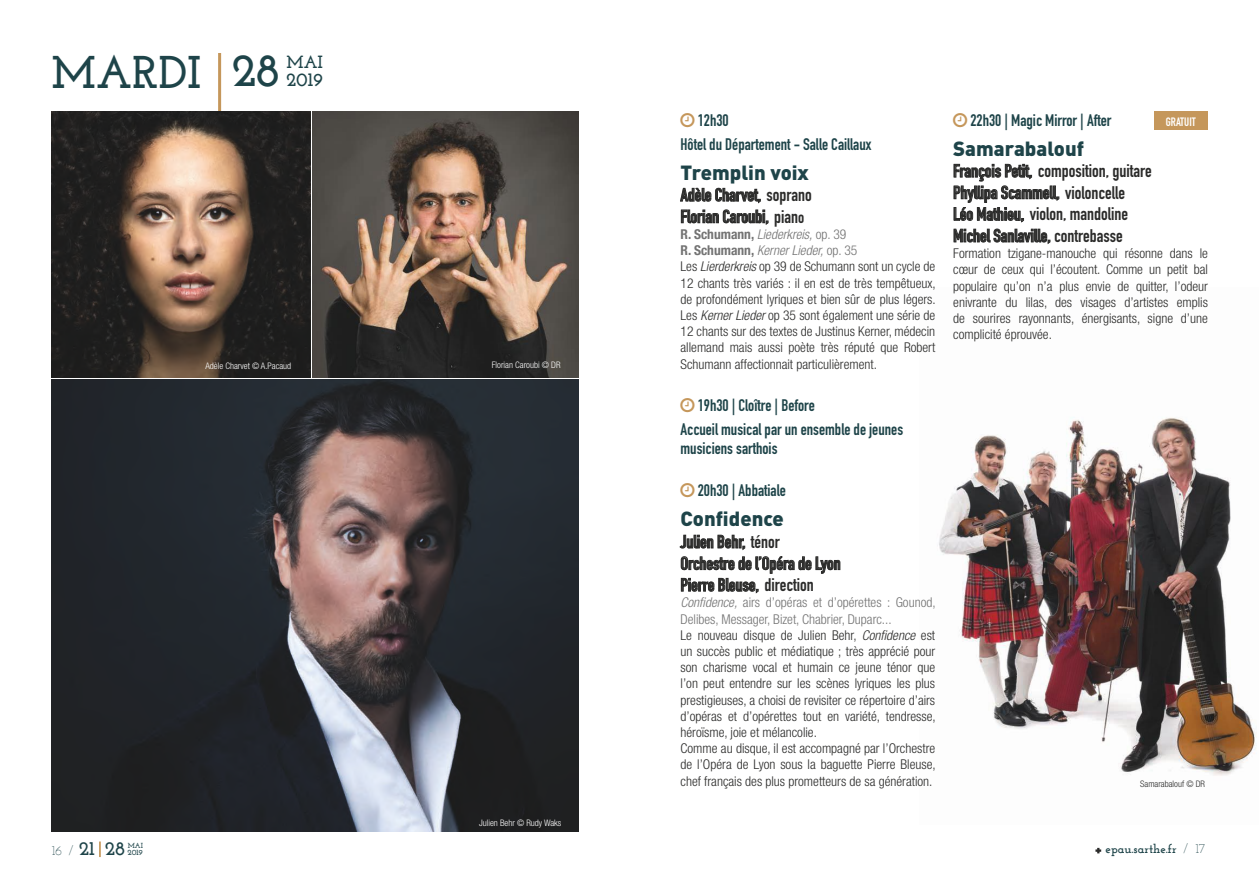
<style>
.page{position:relative;width:1259px;height:893px;background:#fff}
.page>*{position:absolute;margin:0;border:0;box-sizing:border-box;transform-origin:0 0}
.t1{font:700 46.95px "Josefin Slab";color:#1e4449}
.t2{font:700 45.6px "Josefin Slab";color:#1e4449}
.t3{font:900 20.25px "DIN";color:#1e4449}
.t4{font:700 19.5px "Josefin Slab";color:#1e4449}
.t5{font:700 19.05px "Josefin Slab";color:#1e4449}
.t6{font:700 18px/21.6px "DIN Condensed";color:#2b2b2a}
.t7{font:700 17.55px "Josefin Slab";color:#1e4449}
.t8{font:700 16.5px/24px "DIN Condensed";color:#1e4449}
.t9{font:300 condensed 13.5px/16.2px "Helvetica Neue LT Std";color:#2b2b2a}
.t10{font:700 12.3px "Josefin Slab";color:#1e4449}
.t11{font:700 12px "DIN Condensed";color:#fff}
.t12{font:300 condensed 9px "Helvetica Neue LT Std";color:#fff}
.t13{font:300 condensed 9px "Helvetica Neue LT Std";color:#2b2b2a}
.t14{font:700 7.95px "Josefin Slab";color:#1e4449}
.t15{font:700 7.35px "Josefin Slab";color:#1e4449}
.s1{font-size:16.5px}
.s2{font-family:"Helvetica Neue";font-weight:700;color:#737373}
.s3{font-style:italic;color:#737373}
.s4{color:#737373}
.s5{font-style:italic}
.s6{font-weight:300;font-size:13.5px}
</style>
<div class="page">
<img style="left:939px;top:417px;width:318px;height:359px">
<svg style="left:1095px;top:848px;width:6px;height:5px"></svg>
<svg style="left:99px;top:841px;width:2px;height:16px"></svg>
<svg style="left:680px;top:187px;width:81px;height:16px"></svg>
<svg style="left:681px;top:209px;width:87px;height:16px"></svg>
<svg style="left:679px;top:535px;width:66px;height:15px"></svg>
<svg style="left:681px;top:556px;width:159px;height:37px"></svg>
<svg style="left:953px;top:164px;width:106px;height:59px"></svg>
<svg style="left:953px;top:229px;width:97px;height:15px"></svg>
<img style="left:51px;top:379px;width:527px;height:453px">
<hr style="left:218px;top:53px;width:3px;height:67px;background:#c5975b">
<img style="left:51px;top:111px;width:259px;height:266px">
<img style="left:313px;top:111px;width:265px;height:266px">
<div style="left:1154px;top:111px;width:54px;height:19px;background:#c5975b"></div>
<h2 class="t2" style="left:52px;top:45px;width:151px">MARDI</h2>
<h1 class="t1" style="left:231px;top:42px;width:50px">28</h1>
<p class="t7" style="left:286px;top:52px;width:38px">MAI</p>
<h3 class="t5" style="left:286px;top:69px;width:39px">2019</h3>
<p class="t12" style="left:205px;top:360px;width:87px">Adèle Charvet © A.Pacaud</p>
<p class="t12" style="left:492px;top:359px;width:70px">Florian Caroubi © DR</p>
<p class="t12" style="left:479px;top:818px;width:84px">Julien Behr © Rudy Waks</p>
<p class="t8" style="left:680px;top:108px;width:192px;text-indent:17px">12h30<br>Hôtel du Département - Salle Caillaux</p>
<h3 class="t3" style="left:680px;top:159px;width:130px">Tremplin voix</h3>
<h3 class="t6" style="left:680px;top:184px;width:133px">Adèle Charvet, soprano<br>Florian Caroubi, pian<span class="s1">o</span></h3>
<p class="t9" style="left:680px;top:226px;width:257px"><span class="s2">R. Schumann,</span> <span class="s3">Liederkreis,</span><span class="s4">op. 39<br></span><span class="s2">R. Schumann,</span> <span class="s3">KernerLieder,</span><span class="s4">op. 35<br></span>Les <span class="s5">Lierderkreis</span>op 39 de Schumann sont un cycle de 12 chants très variés : il en est de très tempêtueux, de profondément lyriques et bien sûr de plus légers.<br>Les <span class="s5">KernerLieder</span>op 35 sont également une série de 12 chants sur des textes de Justinus Kerner, médecin allemand mais aussi poète très réputé que Robert Schumann affectionnait particulièrement.</p>
<p class="t8" style="left:680px;top:393px;width:224px;text-indent:17px">19h30 | Cloître | Before<br>Accueil musical par un ensemble de jeunes</p>
<p class="t8" style="left:680px;top:436px;width:98px">musiciens sarthois</p>
<p class="t8" style="left:698px;top:478px;width:90px">20h30 | Abbatiale</p>
<h3 class="t3" style="left:680px;top:505px;width:105px">Confidence</h3>
<h3 class="t6" style="left:680px;top:531px;width:162px">Julien Behr, ténor<br>Orchestre de l’Opéra de Lyon<br>Pierre Bleuse, direction</h3>
<p class="t9" style="left:680px;top:594px;width:257px"><span class="s3">Confidence,</span> <span class="s4">airs d’opéras et d’opérettes : Gounod, Delibes, Messager, Bizet, Chabrier, Duparc...<br></span>Le nouveau disque de Julien Behr, <span class="s5">Confidence</span> est un succès public et médiatique ; très apprécié pour son charisme vocal et humain ce jeune ténor que l’on peut entendre sur les scènes lyriques les plus prestigieuses, a choisi de revisiter ce répertoire d’airs d’opéras et d’opérettes tout en variété, tendresse, héroïsme, joie et mélancolie.<br>Comme au disque, il est accompagné par l’Orchestre de l’Opéra de Lyon sous la baguette Pierre Bleuse, chef français des plus prometteurs de sa génération.</p>
<p class="t8" style="left:970px;top:108px;width:142px">22h30 | Magic Mirror | After</p>
<h3 class="t3" style="left:953px;top:135px;width:132px">Samarabalouf</h3>
<h3 class="t6" style="left:953px;top:160px;width:200px">François Petit, composition, guitare Phyllipa Scammell, violoncelle<br>Léo Mathieu, violon, mandoline Michel Sanlaville, contrebasse</h3>
<p class="t9" style="left:953px;top:245px;width:256px;text-align:justify">Formation tzigane-manouche qui résonne dans le cœur de ceux qui l’écoutent. Comme un petit bal populaire qu’on n’a plus envie de quitter, l’odeur enivrante du lilas, des visages d’artistes emplis de sourires rayonnants, énergisants, signe d’une complicité éprouvée.</p>
<p class="t11" style="left:1165px;top:114px;width:31px">GRATUIT</p>
<p class="t13" style="left:1140px;top:779px;width:66px">Samarabalouf © DR</p>
<h3 class="t4" style="left:52px;top:837px;width:75px"><span class="s6">16 /</span> 21 28</h3>
<p class="t10" style="left:1105px;top:842px;width:101px">epau.sarthe.fr <span class="s6">/ 17</span></p>
<p class="t15" style="left:128px;top:841px;width:17px">MAI</p>
<p class="t14" style="left:128px;top:848px;width:17px">2019</p>
</div>
